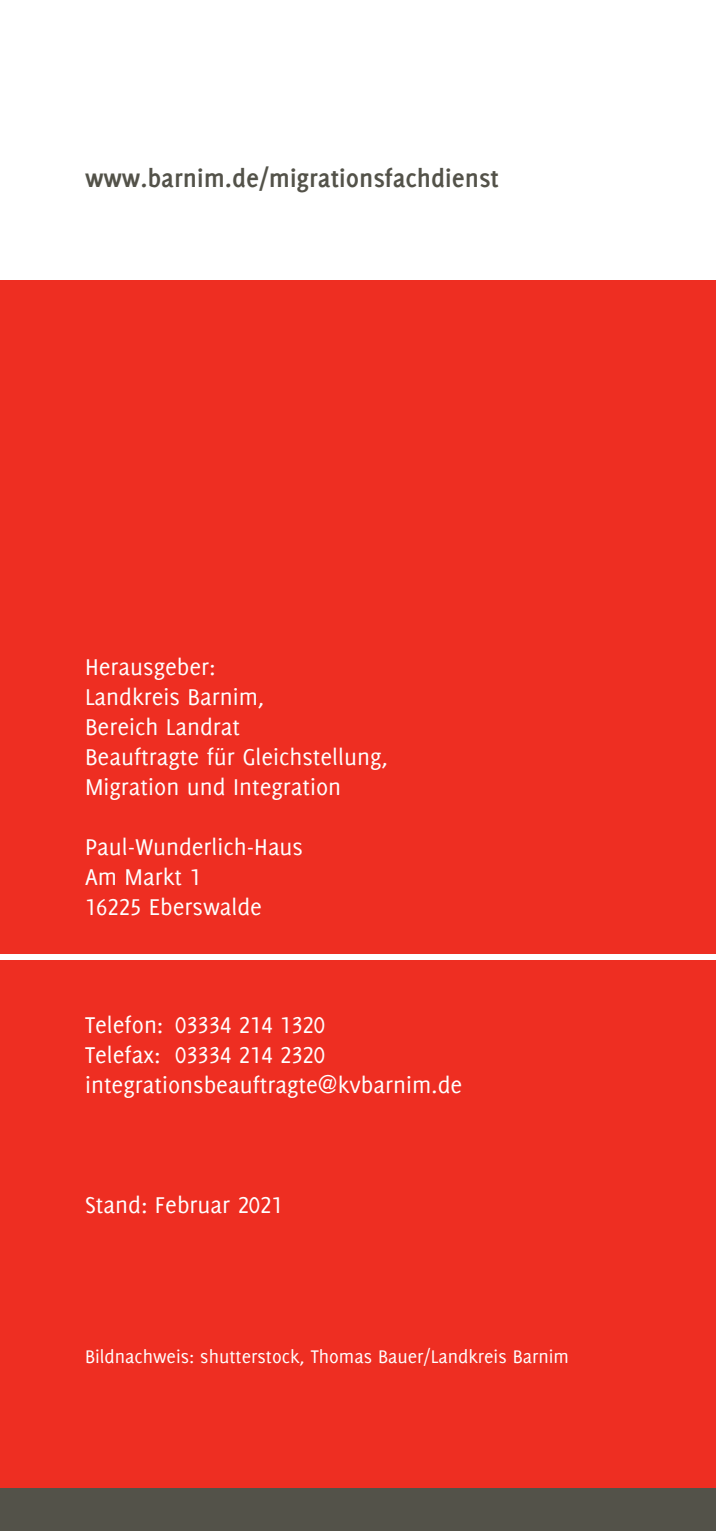
<style>
.page{position:relative;width:716px;height:1531px;background:#fff}
.page>*{position:absolute;margin:0;border:0;box-sizing:border-box;transform-origin:0 0}
.t1{font:700 27.5px "Delicious LB";color:#535249}
.t2{font:25px "Delicious LB";color:#fff}
.t3{font:20px "Delicious LB";color:#fff}
</style>
<div class="page">
<div style="left:0;top:280px;width:716px;height:673px;background:#ee2e22"></div>
<div style="left:0;top:960px;width:716px;height:571px;background:#ee2e22"></div>
<div style="left:0;top:1488px;width:716px;height:43px;background:#535249"></div>
<p class="t1" style="left:85px;top:160px;width:415px">www.barnim.de/migrationsfachdienst</p>
<p class="t2" style="left:85px;top:653px;width:132px">Herausgeber:</p>
<p class="t2" style="left:85px;top:683px;width:181px">Landkreis Barnim,</p>
<p class="t2" style="left:85px;top:713px;width:157px">Bereich Landrat</p>
<p class="t2" style="left:85px;top:743px;width:304px">Beauftragte für Gleichstellung,</p>
<p class="t2" style="left:85px;top:773px;width:258px">Migration und Integration</p>
<p class="t2" style="left:85px;top:833px;width:220px">Paul-Wunderlich-Haus</p>
<p class="t2" style="left:85px;top:863px;width:117px">Am Markt 1</p>
<p class="t2" style="left:85px;top:893px;width:178px">16225 Eberswalde</p>
<p class="t2" style="left:85px;top:1011px;width:241px">Telefon: 03334 214 1320</p>
<p class="t2" style="left:85px;top:1041px;width:241px">Telefax: 03334 214 2320</p>
<p class="t2" style="left:85px;top:1071px;width:379px">integrationsbeauftragte@kvbarnim.de</p>
<p class="t2" style="left:85px;top:1191px;width:199px">Stand: Februar 2021</p>
<p class="t3" style="left:85px;top:1344px;width:485px">Bildnachweis: shutterstock, Thomas Bauer/Landkreis Barnim</p>
</div>
